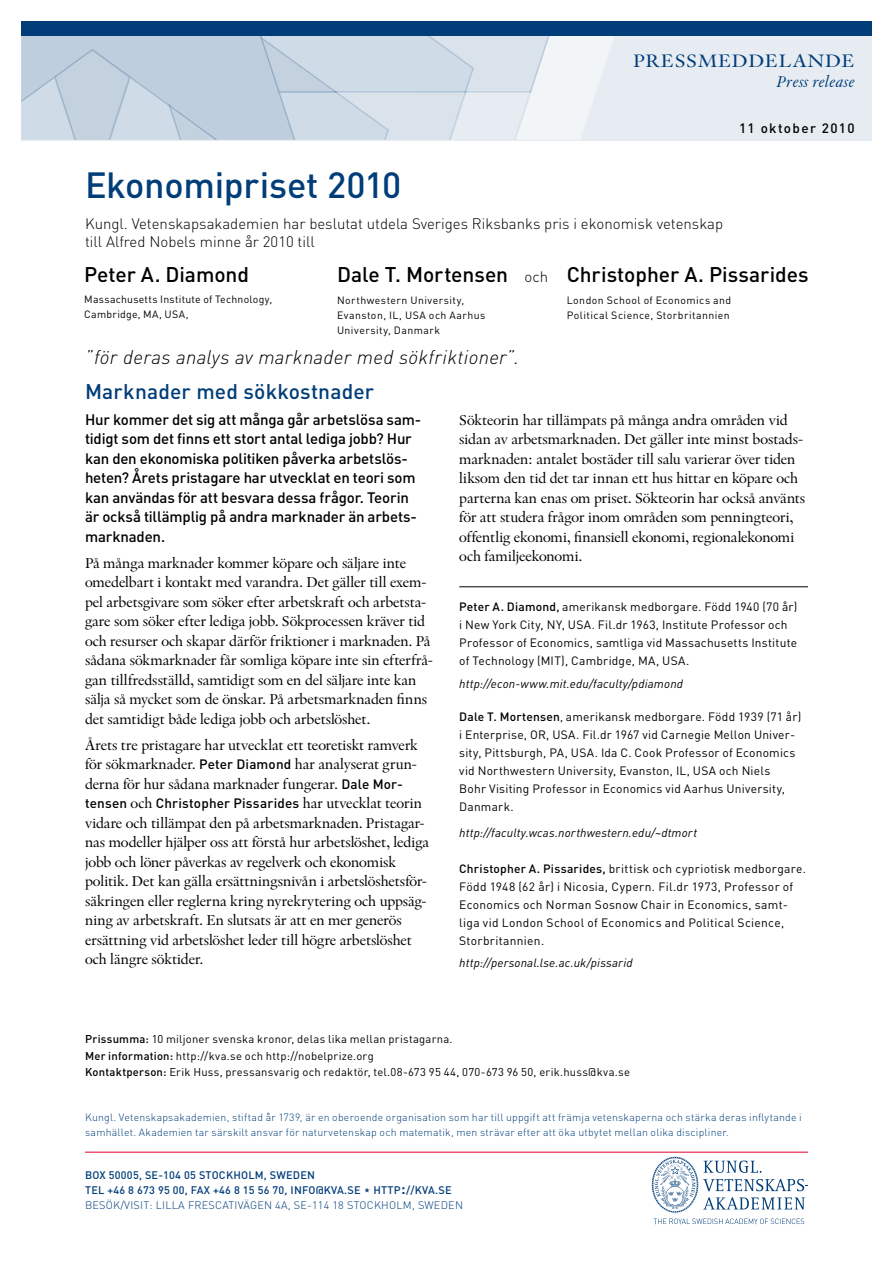
<style>
.page{position:relative;width:893px;height:1263px;background:#fff}
.page>*{position:absolute;margin:0;border:0;box-sizing:border-box;transform-origin:0 0}
.t1{font:500 36px "DIN Pro";letter-spacing:-.005em;color:#003d79}
.t2{font:500 21px "DIN Pro";letter-spacing:-.005em;color:#000}
.t3{font:500 21px "DIN Pro";letter-spacing:.005em;color:#003d79}
.t4{font:italic 300 19.5px "DIN Pro";letter-spacing:.015em;color:#000}
.t5{font:18.9px "Indigo Twenty";letter-spacing:.03em;color:#003d79;scale:1.11 1}
.t6{font:italic 16.5px "Indigo Twenty";letter-spacing:.03em;color:#003d79}
.t7{font:15px/19.5px "Indigo Twenty";letter-spacing:-.005em;color:#000}
.t8{font:500 15px/19.5px "DIN Pro";letter-spacing:-.015em;color:#000}
.t9{font:300 15px/18px "DIN Pro";color:#000}
.t10{font:500 13.5px "DIN Pro";letter-spacing:.02em;color:#000}
.t11{font:500 13.5px "DIN Pro";letter-spacing:.1em;color:#000}
.t12{font:12px/18px "DIN Pro";letter-spacing:.02em;color:#000}
.t13{font:italic 12px "DIN Pro";letter-spacing:.015em;color:#000}
.t14{font:11.25px/16.5px "DIN Pro";letter-spacing:.02em;color:#000}
.t15{font:500 10.8px/15px "DIN Pro";letter-spacing:.02em;color:#003d79}
.t16{font:300 10.5px/15px "DIN Pro";letter-spacing:.02em;color:#003d79}
.t17{font:10.5px/15px "DIN Pro";letter-spacing:.04em;color:#000}
.s1{font-family:"DIN Pro";font-weight:500;font-size:13.5px}
.s2{font-family:"Indigo Twenty";font-weight:400;font-size:15px}
.s3{font-weight:500}
.s4{font-weight:500;font-size:11.25px}
.s5{font-size:11.25px}
.s6{font-size:16.5px}
.s7{font-weight:300}
</style>
<div class="page">
<div style="left:21px;top:21px;width:851px;height:119px;background:#e6ecf2"></div>
<svg style="left:21px;top:36px;width:593px;height:104px"></svg>
<div style="left:21px;top:21px;width:851px;height:15px;background:#003d79"></div>
<svg style="left:654px;top:1218px;width:150px;height:6px"></svg>
<svg style="left:652px;top:1157px;width:156px;height:55px"></svg>
<hr style="left:85px;top:1152px;width:723px;height:1px;background:#e30029">
<hr style="left:459px;top:586px;width:349px;height:1px;background:#000">
<p class="t5" style="left:633px;top:49px;width:201px">PRESSMEDDELANDE</p>
<p class="t6" style="left:777px;top:71px;width:79px">Press release</p>
<p class="t11" style="left:739px;top:119px;width:117px">11 oktober 2010</p>
<h1 class="t1" style="left:85px;top:160px;width:318px">Ekonomipriset 2010</h1>
<p class="t9" style="left:85px;top:214px;width:640px">Kungl. Vetenskapsakademien har beslutat utdela Sveriges Riksbanks pris i ekonomisk vetenskap till Alfred Nobels minne år 2010 till</p>
<h2 class="t2" style="left:84px;top:260px;width:166px">Peter A. Diamond</h2>
<p class="t17" style="left:84px;top:291px;width:189px">Massachusetts Institute of Technology,<br>Cambridge, MA, USA,</p>
<h2 class="t2" style="left:567px;top:260px;width:243px">Christopher A. Pissarides</h2>
<p class="t17" style="left:567px;top:292px;width:166px">London School of Economics and<br>Political Science, Storbritannien</p>
<h2 class="t2" style="left:337px;top:260px;width:173px">Dale T. Mortensen</h2>
<p class="t17" style="left:337px;top:292px;width:150px">Northwestern University,<br>Evanston, IL, USA och Aarhus<br>University, Danmark</p>
<p class="t9" style="left:524px;top:267px;width:25px">och</p>
<h3 class="t4" style="left:85px;top:345px;width:435px">”för deras analys av marknader med sökfriktioner”.</h3>
<h2 class="t3" style="left:85px;top:377px;width:290px">Marknader med sökkostnader</h2>
<p class="t8" style="left:85px;top:409px;width:338px">Hur kommer det sig att många går arbetslösa sam&shy;tidigt som det finns ett stort antal lediga jobb? Hur kan den ekonomiska politiken påverka arbetslös&shy;heten? Årets pristagare har utvecklat en teori som kan användas för att besvara dessa frågor. Teorin är också tillämplig på andra marknader än arbets&shy;marknaden.</p>
<p class="t7" style="left:85px;top:553px;width:349px">På många marknader kommer köpare och säljare inte omedelbart i kontakt med varandra. Det gäller till exem&shy;pel arbetsgivare som söker efter arbetskraft och arbetsta&shy;gare som söker efter lediga jobb. Sökprocessen kräver tid och resurser och skapar därför friktioner i marknaden. På sådana sökmarknader får somliga köpare inte sin efterfrå&shy;gan tillfredsställd, samtidigt som en del säljare inte kan sälja så mycket som de önskar. På arbetsmarknaden finns det samtidigt både lediga jobb och arbetslöshet.</p>
<p class="t7" style="left:85px;top:735px;width:334px;text-align:justify">Årets tre pristagare har utvecklat ett teoretiskt ramverk för sökmarknader. <span class="s1">Peter Diamond</span> har analyserat grun&shy;derna för hur sådana marknader fungerar. <span class="s1">Dale Mor-</span></p>
<p class="t10" style="left:85px;top:794px;width:339px">tensen <span class="s2">och</span> Christopher Pissarides <span class="s2">har utvecklat teorin</span></p>
<p class="t7" style="left:85px;top:813px;width:346px">vidare och tillämpat den på arbetsmarknaden. Pristagar&shy;nas modeller hjälper oss att förstå hur arbetslöshet, lediga jobb och löner påverkas av regelverk och ekonomisk politik. Det kan gälla ersättningsnivån i arbetslöshetsför&shy;säkringen eller reglerna kring nyrekrytering och uppsäg&shy;ning av arbetskraft. En slutsats är att en mer generös ersättning vid arbetslöshet leder till högre arbetslöshet och längre söktider.</p>
<p class="t7" style="left:459px;top:410px;width:348px">Sökteorin har tillämpats på många andra områden vid sidan av arbetsmarknaden. Det gäller inte minst bostads&shy;marknaden: antalet bostäder till salu varierar över tiden liksom den tid det tar innan ett hus hittar en köpare och parterna kan enas om priset. Sökteorin har också använts för att studera frågor inom områden som penningteori, offentlig ekonomi, finansiell ekonomi, regionalekonomi och familjeekonomi.</p>
<p class="t12" style="left:459px;top:598px;width:340px"><span class="s3">Peter A. Diamond</span><span class="s4">,</span> amerikansk medborgare. Född 1940 (70 år) i New York City, NY, USA. Fil.dr 1963, Institute Professor och Professor of Economics, samtliga vid Massachusetts Institute of Technology (MIT), Cambridge, MA, USA.</p>
<p class="t13" style="left:459px;top:676px;width:225px">http://econ-www.mit.edu/faculty/pdiamond</p>
<p class="t12" style="left:459px;top:707px;width:344px"><span class="s3">Dale T. Mortensen</span><span class="s5">,</span> amerikansk medborgare. Född 1939 (71 år) i Enterprise, OR, USA. Fil.dr 1967 vid Carnegie Mellon Univer&shy;sity, Pittsburgh, PA, USA. Ida C. Cook Professor of Economics vid Northwestern University, Evanston, IL, USA och Niels<br>Bohr Visiting Professor in Economics vid Aarhus University, Danmark.</p>
<p class="t13" style="left:459px;top:825px;width:239px">http://faculty.wcas.northwestern.edu/~dtmort</p>
<p class="t12" style="left:459px;top:859px;width:348px"><span class="s3">Christopher A. Pissarides,</span> brittisk och cypriotisk medborgare.<br>Född 1948 (62 år) i Nicosia, Cypern. Fil.dr 1973, Professor of Economics och Norman Sosnow Chair in Economics, samt&shy;liga vid London School of Economics and Political Science, Storbritannien.</p>
<p class="t13" style="left:459px;top:955px;width:175px">http://personal.lse.ac.uk/pissarid</p>
<p class="t14" style="left:85px;top:1030px;width:546px"><span class="s3">Prissumma:</span> 10 miljoner svenska kronor, delas lika mellan pristagarna.<br><span class="s3">Mer information:</span> http://kva.se och http://nobelprize.org<br><span class="s3">Kontaktperson:</span> Erik Huss, pressansvarig och redaktör, tel.08-673 95 44, 070-673 96 50, erik.huss@kva.se</p>
<p class="t16" style="left:85px;top:1109px;width:718px">Kungl. Vetenskapsakademien, stiftad år 1739, är en oberoende organisation som har till uppgift att främja vetenskaperna och stärka deras inflytande i samhället. Akademien tar särskilt ansvar för naturvetenskap och matematik, men strävar efter att öka utbytet mellan olika discipliner.</p>
<p class="t15" style="left:85px;top:1167px;width:379px">BOX 50005, SE-104 05 STOCKHOLM, SWEDEN<br>TEL +46 8 673 95 00, FAX +46 8 15 56 70, INFO@KVA.SE HTTP<span class="s6">:</span>//KVA.SE<br><span class="s7">BESÖK/VISIT: LILLA FRESCATIVÄGEN 4A, SE-114 18 STOCKHOLM, SWEDEN</span></p>
</div>
